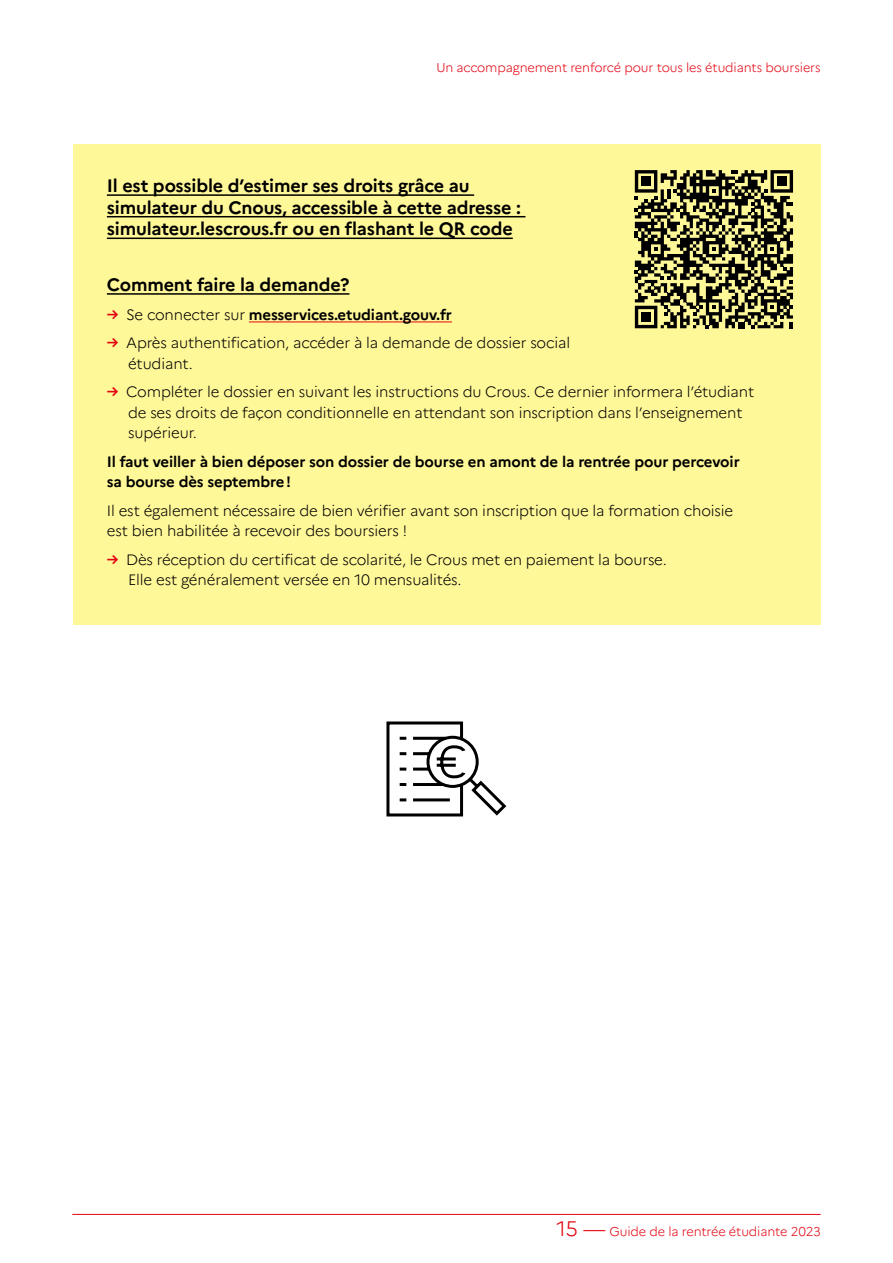
<style>
.page{position:relative;width:893px;height:1263px;background:#fff}
.page>*{position:absolute;margin:0;border:0;box-sizing:border-box;transform-origin:0 0}
.t1{font:700 18px/21.6px "Marianne";letter-spacing:-.01em;color:#000}
.t2{font:300 15px/20.2px "Marianne";letter-spacing:-.01em;color:#000}
.t3{font:700 15px/20.2px "Marianne";letter-spacing:-.01em;color:#000}
.t4{font:300 12.75px "Marianne";letter-spacing:-.01em;color:#e30613}
.s1{color:#e30613}
.s2{font-weight:300}
.s3{font-weight:700;color:#e30613}
.s4{font-size:21px}
</style>
<div class="page">
<hr style="left:72px;top:1214px;width:749px;height:1px;background:#e30613">
<div style="left:73px;top:145px;width:748px;height:480px;background:#fff899"></div>
<hr style="left:107px;top:194px;width:367px;height:2px;background:#000">
<hr style="left:107px;top:216px;width:418px;height:1px;background:#000">
<hr style="left:107px;top:238px;width:406px;height:1px;background:#000">
<hr style="left:107px;top:293px;width:242px;height:2px;background:#000">
<hr style="left:249px;top:322px;width:203px;height:1px;background:#e30613">
<svg style="left:635px;top:170px;width:158px;height:158px"></svg>
<div style="left:641px;top:177px;width:10px;height:9px;background:#000"></div>
<div style="left:777px;top:177px;width:10px;height:9px;background:#000"></div>
<div style="left:641px;top:312px;width:10px;height:10px;background:#000"></div>
<svg style="left:386px;top:721px;width:121px;height:96px"></svg>
<p class="t4" style="left:436px;top:60px;width:386px">Un accompagnement renforcé pour tous les étudiants boursiers</p>
<p class="t1" style="left:107px;top:175px;width:416px">Il est possible d’estimer ses droits grâce au simulateur du Cnous, accessible à cette adresse : simulateur.lescrous.fr ou en flashant le QR code</p>
<p class="t1" style="left:107px;top:274px;width:244px">Comment faire la demande?</p>
<p class="t3" style="left:107px;top:304px;width:347px"><span class="s1">→</span> <span class="s2">Se connecter sur</span> messervices.etudiant.gouv.fr</p>
<p class="t2" style="left:128px;top:333px;width:444px;text-indent:-21px"><span class="s3">→</span> Après authentification, accéder à la demande de dossier social étudiant.</p>
<p class="t2" style="left:128px;top:382px;width:628px;text-indent:-21px"><span class="s3">→</span> Compléter le dossier en suivant les instructions du Crous. Ce dernier informera l’étudiant de ses droits de façon conditionnelle en attendant son inscription dans l’enseignement supérieur.</p>
<p class="t3" style="left:107px;top:451px;width:634px">Il faut veiller à bien déposer son dossier de bourse en amont de la rentrée pour percevoir sa bourse dès septembre!</p>
<p class="t2" style="left:107px;top:500px;width:628px">Il est également nécessaire de bien vérifier avant son inscription que la formation choisie est bien habilitée à recevoir des boursiers !</p>
<p class="t2" style="left:128px;top:549px;width:540px;text-indent:-21px"><span class="s3">→</span> Dès réception du certificat de scolarité, le Crous met en paiement la bourse.<br>Elle est généralement versée en 10 mensualités.</p>
<p class="t4" style="left:556px;top:1223px;width:266px"><span class="s4">15 —</span> Guide de la rentrée étudiante 2023</p>
</div>
